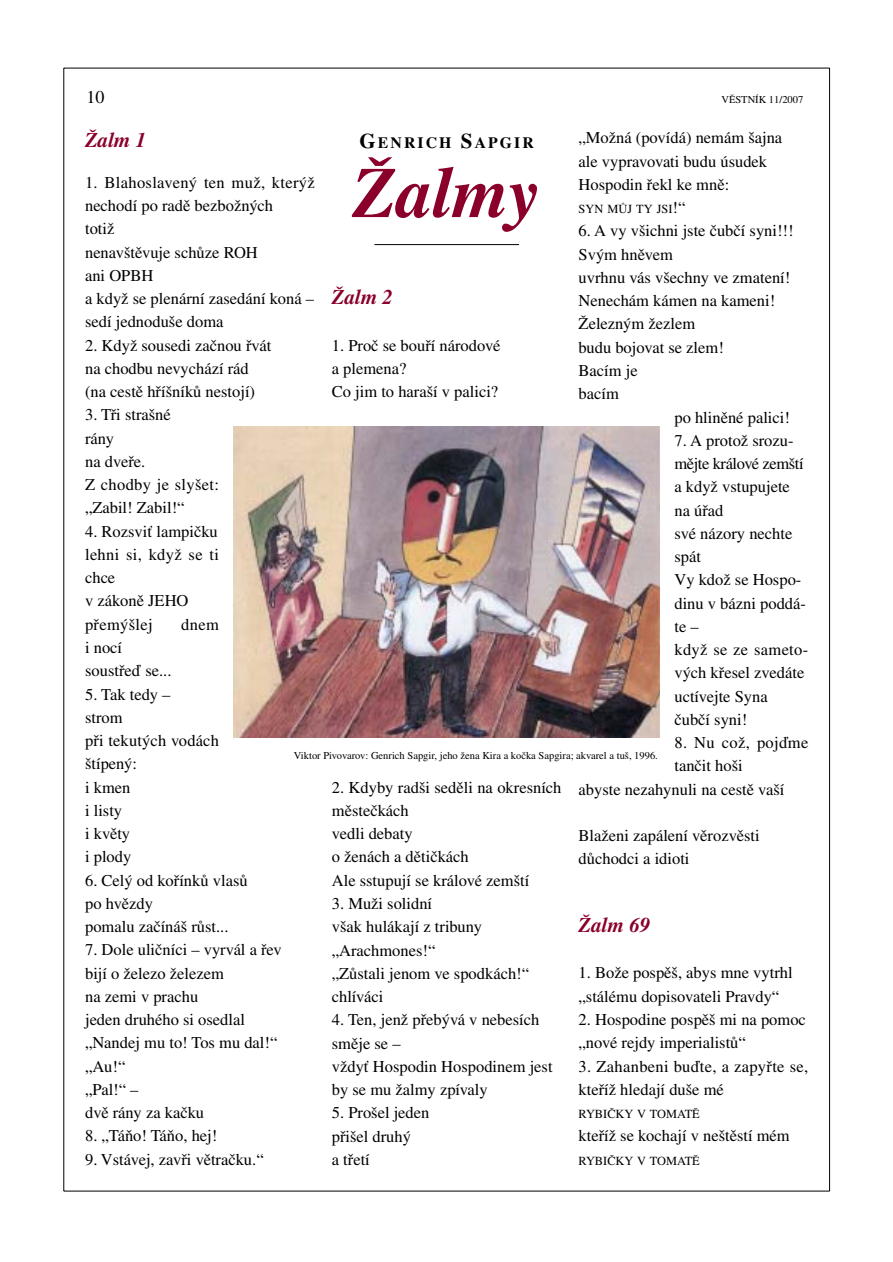
<style>
.page{position:relative;width:893px;height:1262px;background:#fff}
.page>*{position:absolute;margin:0;border:0;box-sizing:border-box;transform-origin:0 0}
.t1{font:italic 700 72px "Times CE";color:#8a002a}
.t2{font:italic 700 21px "Times CE";color:#8a002a}
.t3{font:18px "Times CE";color:#000}
.t4{font:16.5px/23.2px "Times CE";color:#000}
.t5{font:16.5px "Times CE";letter-spacing:.02em;color:#000}
.t6{font:700 15.75px "Times CE";letter-spacing:.135em;color:#000}
.t7{font:12.3px "Times CE";color:#000}
.t8{font:10.5px "Times CE";color:#000}
.s1{font-size:21px}
.s2{font-size:16.5px}
</style>
<div class="page">
<hr style="left:63px;top:68px;width:1px;height:1123px;background:#000">
<hr style="left:64px;top:1190px;width:765px;height:1px;background:#000">
<hr style="left:829px;top:68px;width:1px;height:1123px;background:#000">
<hr style="left:64px;top:68px;width:765px;height:1px;background:#000">
<hr style="left:374px;top:244px;width:145px;height:1px;background:#000">
<img style="left:234px;top:427px;width:425px;height:310px">
<p class="t3" style="left:87px;top:91px;width:20px">10</p>
<p class="t8" style="left:721px;top:96px;width:83px">VĚSTNÍK 11/2007</p>
<p class="t6" style="left:359px;top:137px;width:176px"><span class="s1">G</span>ENRICH <span class="s1">S</span>APGIR</p>
<h1 class="t1" style="left:352px;top:164px;width:189px">Žalmy</h1>
<p class="t2" style="left:85px;top:131px;width:63px">Žalm 1</p>
<p class="t4" style="left:85px;top:172px;width:231px">1. Blahoslavený ten muž, kterýž nechodí po radě bezbožných<br>totiž<br>nenavštěvuje schůze ROH<br>ani OPBH<br>a když se plenární zasedání koná – sedí jednoduše doma</p>
<p class="t4" style="left:85px;top:335px;width:188px">2. Když sousedi začnou řvát na chodbu nevychází rád (na cestě hříšníků nestojí)</p>
<p class="t4" style="left:85px;top:405px;width:135px">3. Tři strašné<br>rány<br>na dveře.<br>Z chodby je slyšet: „Zabil! Zabil!“</p>
<p class="t4" style="left:85px;top:521px;width:135px">4. Rozsviť lampičku lehni si, když se ti chce<br>v zákoně JEHO přemýšlej</p>
<p class="t4" style="left:578px;top:128px;width:205px">„Možná (povídá) nemám šajna ale vypravovati budu úsudek<br>Hospodin řekl ke mně:</p>
<p class="t7" style="left:578px;top:204px;width:108px">SYN MŮJ TY JSI<span class="s2">!“</span></p>
<p class="t4" style="left:578px;top:221px;width:216px">6. A vy všichni jste čubčí syni!!!</p>
<p class="t4" style="left:578px;top:244px;width:96px">Svým hněvem</p>
<p class="t4" style="left:578px;top:267px;width:213px">uvrhnu vás všechny ve zmatení!</p>
<p class="t4" style="left:578px;top:291px;width:198px">Nenechám kámen na kameni!</p>
<p class="t4" style="left:578px;top:314px;width:118px">Železným žezlem</p>
<p class="t4" style="left:578px;top:337px;width:147px">budu bojovat se zlem!</p>
<p class="t4" style="left:578px;top:360px;width:61px">Bacím je</p>
<p class="t4" style="left:578px;top:384px;width:42px">bacím</p>
<p class="t4" style="left:674px;top:407px;width:117px">po hliněné palici!</p>
<p class="t4" style="left:674px;top:430px;width:135px">7. A protož srozu&shy;mějte králové zemští a když vstupujete na úřad<br>své názory nechte spát<br>Vy kdož se Hospo&shy;dinu v bázni poddá&shy;te –<br>když se ze sameto&shy;vých křesel zvedáte uctívejte Syna<br>čubčí syni!</p>
<p class="t5" style="left:674px;top:736px;width:135px">8. Nu což, pojďme</p>
<p class="t4" style="left:674px;top:756px;width:70px">tančit hoši</p>
<p class="t4" style="left:578px;top:779px;width:207px">abyste nezahynuli na cestě vaší</p>
<p class="t4" style="left:578px;top:825px;width:182px">Blaženi zapálení věrozvěsti důchodci a idioti</p>
<p class="t2" style="left:332px;top:289px;width:63px">Žalm 2</p>
<p class="t4" style="left:332px;top:335px;width:170px">1. Proč se bouří národové a plemena?<br>Co jim to haraší v palici?</p>
<p class="t4" style="left:181px;top:614px;width:39px">dnem</p>
<p class="t4" style="left:85px;top:637px;width:88px">i nocí soustřeď se...</p>
<p class="t4" style="left:85px;top:684px;width:135px">5. Tak tedy –<br>strom<br>při tekutých vodách štípený:<br>i kmen<br>i listy<br>i květy<br>i plody</p>
<p class="t4" style="left:85px;top:870px;width:164px">6. Celý od kořínků vlasů po hvězdy<br>pomalu začínáš růst...</p>
<p class="t4" style="left:85px;top:939px;width:198px">7. Dole uličníci – vyrvál a řev bijí o železo železem<br>na zemi v prachu<br>jeden druhého si osedlal „Nandej mu to! Tos mu dal!“ „Au!“<br>„Pal!“ –<br>dvě rány za kačku</p>
<p class="t4" style="left:85px;top:1125px;width:134px">8. „Táňo! Táňo, hej!</p>
<p class="t4" style="left:85px;top:1149px;width:180px">9. Vstávej, zavři větračku.“</p>
<p class="t8" style="left:294px;top:751px;width:365px">Viktor Pivovarov: Genrich Sapgir, jeho žena Kira a kočka Sapgira; akvarel a tuš, 1996.</p>
<p class="t4" style="left:332px;top:777px;width:231px">2. Kdyby radši seděli na okresních městečkách<br>vedli debaty<br>o ženách a dětičkách<br>Ale sstupují se králové zemští</p>
<p class="t4" style="left:332px;top:893px;width:199px">3. Muži solidní<br>však hulákají z tribuny „Arachmones!“<br>„Zůstali jenom ve spodkách!“ chlíváci</p>
<p class="t4" style="left:332px;top:1009px;width:222px">4. Ten, jenž přebývá v nebesích směje se –<br>vždyť Hospodin Hospodinem jest by se mu žalmy zpívaly</p>
<p class="t4" style="left:332px;top:1102px;width:99px">5. Prošel jeden přišel druhý<br>a třetí</p>
<p class="t2" style="left:578px;top:916px;width:73px">Žalm 69</p>
<p class="t4" style="left:578px;top:963px;width:215px">1. Bože pospěš, abys mne vytrhl „stálému dopisovateli Pravdy“</p>
<p class="t4" style="left:578px;top:1009px;width:229px">2. Hospodine pospěš mi na pomoc „nové rejdy imperialistů“</p>
<p class="t4" style="left:578px;top:1056px;width:231px">3. Zahanbeni buďte, a zapyřte se, kteříž hledají duše mé</p>
<p class="t7" style="left:578px;top:1109px;width:123px">RYBIČKY V TOMATĚ</p>
<p class="t4" style="left:578px;top:1125px;width:213px">kteříž se kochají v neštěstí mém</p>
<p class="t7" style="left:578px;top:1155px;width:123px">RYBIČKY V TOMATĚ</p>
</div>
